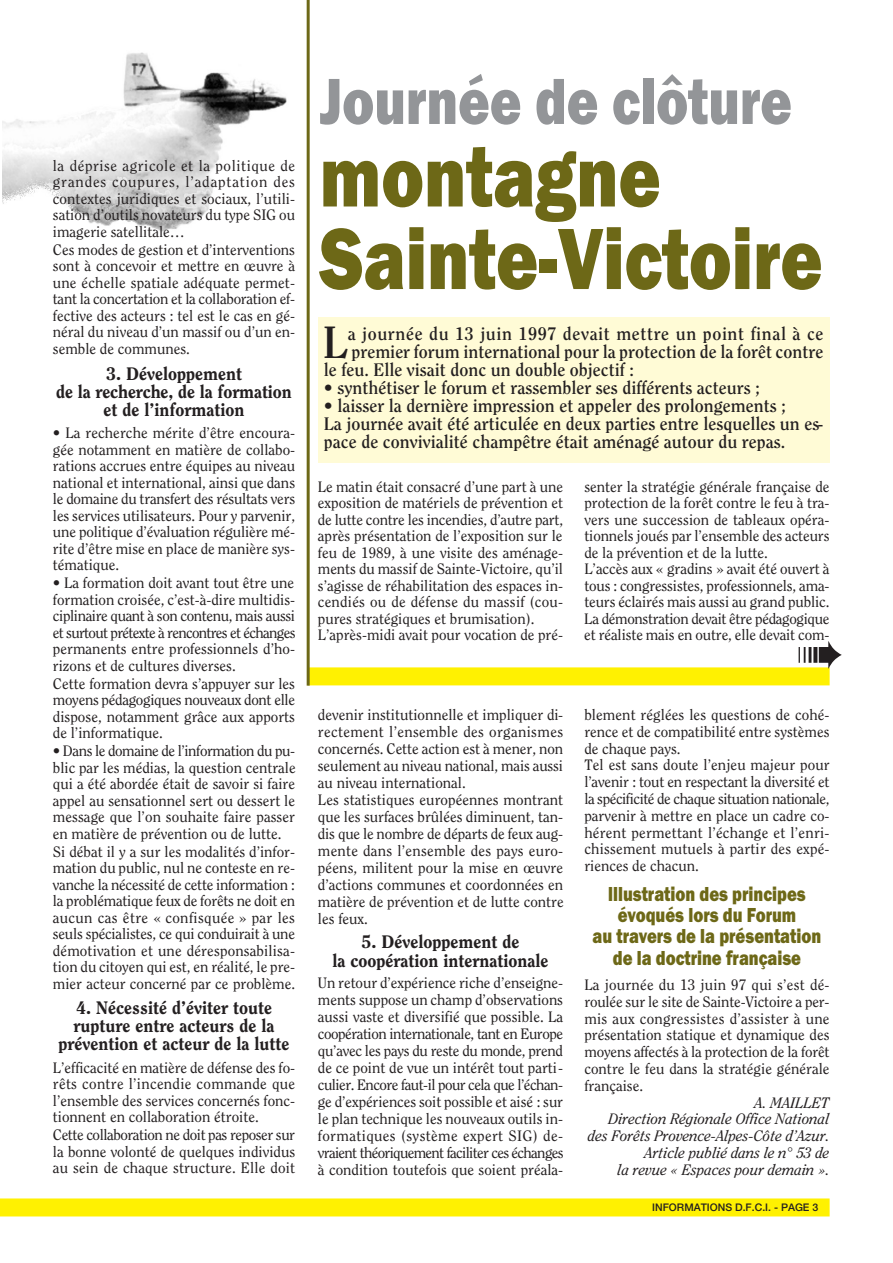
<style>
.page{position:relative;width:893px;height:1263px;background:#fff}
.page>*{position:absolute;margin:0;border:0;box-sizing:border-box;transform-origin:0 0}
.t1{font:90px/82.5px "Franklin Got URWT Hea";color:#6d6817;scale:.8 1}
.t2{font:67.5px "Franklin Got URWT Hea";color:#939598;scale:.8 1}
.t3{font:700 45px "Clearface";color:#231f20}
.t4{font:21px/21.3px "Franklin Got URWT Hea";color:#6d6817;text-align:center;scale:.8 1}
.t5{font:700 18px/18px "Clearface";color:#231f20}
.t6{font:800 18px/18px "Clearface";color:#231f20;text-align:center}
.t7{font:700 18px "Clearface";letter-spacing:.035em;color:#231f20}
.t8{font:15px/16.5px "Clearface";color:#231f20;text-align:justify}
.t9{font:italic 15px/16.8px "Clearface";color:#231f20;text-align:right}
.t10{font:500 10.5px "Helvetica Neue";color:#231f20}
</style>
<div class="page">
<img style="left:2px;top:52px;width:285px;height:180px">
<div style="left:0;top:1198px;width:830px;height:18px;background:#fff101"></div>
<div style="left:308px;top:667px;width:522px;height:18px;background:#fff101"></div>
<div style="left:318px;top:318px;width:512px;height:145px;background:#fffbd6"></div>
<hr style="left:307px;top:0;width:3px;height:686px;background:#6d6817">
<svg style="left:799px;top:667px;width:31px;height:1px"></svg>
<p class="t8" style="left:53px;top:157px;width:244px">la déprise agricole et la politique de grandes coupures, l’adaptation des contextes juridiques et sociaux, l’utili&shy;sation d’outils novateurs du type SIG ou imagerie satellitale…</p>
<p class="t8" style="left:53px;top:241px;width:244px">Ces modes de gestion et d’interventions sont à concevoir et mettre en œuvre à une échelle spatiale adéquate permet&shy;tant la concertation et la collaboration ef&shy;fective des acteurs : tel est le cas en gé&shy;néral du niveau d’un massif ou d’un en&shy;semble de communes.</p>
<p class="t6" style="left:56px;top:364px;width:237px">3. Développement<br>de la recherche, de la formation et de l’information</p>
<p class="t8" style="left:53px;top:424px;width:244px">• La recherche mérite d’être encoura&shy;gée notamment en matière de collabo&shy;rations accrues entre équipes au niveau national et international, ainsi que dans le domaine du transfert des résultats vers les services utilisateurs. Pour y parvenir, une politique d’évaluation régulière mé&shy;rite d’être mise en place de manière sys&shy;tématique.</p>
<p class="t8" style="left:53px;top:574px;width:244px">• La formation doit avant tout être une formation croisée, c’est-à-dire multidis&shy;ciplinaire quant à son contenu, mais aussi et surtout prétexte à rencontres et échanges permanents entre professionnels d’ho&shy;rizons et de cultures diverses.</p>
<p class="t8" style="left:53px;top:675px;width:244px">Cette formation devra s’appuyer sur les moyens pédagogiques nouveaux dont elle dispose, notamment grâce aux apports de l’informatique.</p>
<p class="t8" style="left:53px;top:742px;width:244px">• Dans le domaine de l’information du pu&shy;blic par les médias, la question centrale qui a été abordée était de savoir si faire appel au sensationnel sert ou dessert le message que l’on souhaite faire passer en matière de prévention ou de lutte.</p>
<p class="t8" style="left:53px;top:843px;width:244px">Si débat il y a sur les modalités d’infor&shy;mation du public, nul ne conteste en re&shy;vanche la nécessité de cette information : la problématique feux de forêts ne doit en aucun cas être « confisquée » par les seuls spécialistes, ce qui conduirait à une démotivation et une déresponsabilisa&shy;tion du citoyen qui est, en réalité, le pre&shy;mier acteur concerné par ce problème.</p>
<p class="t6" style="left:59px;top:999px;width:232px">4. Nécessité d’éviter toute rupture entre acteurs de la prévention et acteur de la lutte</p>
<p class="t8" style="left:53px;top:1059px;width:244px">L’efficacité en matière de défense des fo&shy;rêts contre l’incendie commande que l’ensemble des services concernés fonc&shy;tionnent en collaboration étroite.</p>
<p class="t8" style="left:53px;top:1126px;width:244px">Cette collaboration ne doit pas reposer sur la bonne volonté de quelques individus au sein de chaque structure. Elle doit</p>
<h2 class="t2" style="left:320px;top:62px;width:592px">Journée de clôture</h2>
<h1 class="t1" style="left:320px;top:135px;width:630px">montagne<br>Sainte-Victoire</h1>
<h3 class="t3" style="left:323px;top:316px;width:26px">L</h3>
<p class="t7" style="left:348px;top:323px;width:477px">a journée du 13 juin 1997 devait mettre un point final à ce</p>
<p class="t5" style="left:351px;top:343px;width:474px">premier forum international pour la protection de la forêt contre</p>
<p class="t5" style="left:324px;top:361px;width:311px">le feu. Elle visait donc un double objectif :</p>
<p class="t5" style="left:324px;top:379px;width:437px">• synthétiser le forum et rassembler ses différents acteurs ;</p>
<p class="t5" style="left:324px;top:397px;width:501px">• laisser la dernière impression et appeler des prolongements ;<br>La journée avait été articulée en deux parties entre lesquelles un es&shy;pace de convivialité champêtre était aménagé autour du repas.</p>
<p class="t8" style="left:318px;top:478px;width:247px;text-align:left">Le matin était consacré d’une part à une exposition de matériels de prévention et de lutte contre les incendies, d’autre part, après présentation de l’exposition sur le feu de 1989, à une visite des aménage&shy;ments du massif de Sainte-Victoire, qu’il s’agisse de réhabilitation des espaces in&shy;cendiés ou de défense du massif (cou&shy;pures stratégiques et brumisation).<br>L’après-midi avait pour vocation de pré-</p>
<p class="t8" style="left:584px;top:478px;width:247px;text-align:left">senter la stratégie générale française de protection de la forêt contre le feu à tra&shy;vers une succession de tableaux opéra&shy;tionnels joués par l’ensemble des acteurs de la prévention et de la lutte.<br>L’accès aux « gradins » avait été ouvert à tous : congressistes, professionnels, ama&shy;teurs éclairés mais aussi au grand public.<br>La démonstration devait être pédagogique et réaliste mais en outre, elle devait com-</p>
<p class="t8" style="left:318px;top:706px;width:247px;line-height:17px;text-align:left">devenir institutionnelle et impliquer di&shy;rectement l’ensemble des organismes concernés. Cette action est à mener, non seulement au niveau national, mais aussi au niveau international.<br>Les statistiques européennes montrant que les surfaces brûlées diminuent, tan&shy;dis que le nombre de départs de feux aug&shy;mente dans l’ensemble des pays euro&shy;péens, militent pour la mise en œuvre d’actions communes et coordonnées en matière de prévention et de lutte contre les feux.</p>
<p class="t6" style="left:333px;top:932px;width:217px;line-height:18.5px">5. Développement de<br>la coopération internationale</p>
<p class="t8" style="left:318px;top:974px;width:247px;line-height:17px">Un retour d’expérience riche d’enseigne&shy;ments suppose un champ d’observations aussi vaste et diversifié que possible. La coopération internationale, tant en Europe qu’avec les pays du reste du monde, prend de ce point de vue un intérêt tout parti&shy;culier. Encore faut-il pour cela que l’échan&shy;ge d’expériences soit possible et aisé : sur le plan technique les nouveaux outils in&shy;formatiques (système expert SIG) de&shy;vraient théoriquement faciliter ces échanges à condition toutefois que soient préala-</p>
<p class="t8" style="left:584px;top:706px;width:247px;text-align:left">blement réglées les questions de cohé&shy;rence et de compatibilité entre systèmes de chaque pays.<br>Tel est sans doute l’enjeu majeur pour l’avenir : tout en respectant la diversité et la spécificité de chaque situation nationale, parvenir à mettre en place un cadre co&shy;hérent permettant l’échange et l’enri&shy;chissement mutuels à partir des expé&shy;riences de chacun.</p>
<h3 class="t4" style="left:593px;top:883px;width:287px">lllustration des principes évoqués lors du Forum<br>au travers de la présentation de la doctrine française</h3>
<p class="t8" style="left:584px;top:976px;width:247px">La journée du 13 juin 97 qui s’est dé&shy;roulée sur le site de Sainte-Victoire a per&shy;mis aux congressistes d’assister à une présentation statique et dynamique des moyens affectés à la protection de la forêt contre le feu dans la stratégie générale française.</p>
<p class="t9" style="left:588px;top:1094px;width:243px">A. MAILLET<br>Direction Régionale Office National des Forêts Provence-Alpes-Côte d’Azur.<br>Article publié dans le n° 53 de<br>la revue « Espaces pour demain ».</p>
<p class="t10" style="left:652px;top:1201px;width:168px">INFORMATIONS D.F.C.I. - PAGE 3</p>
</div>
